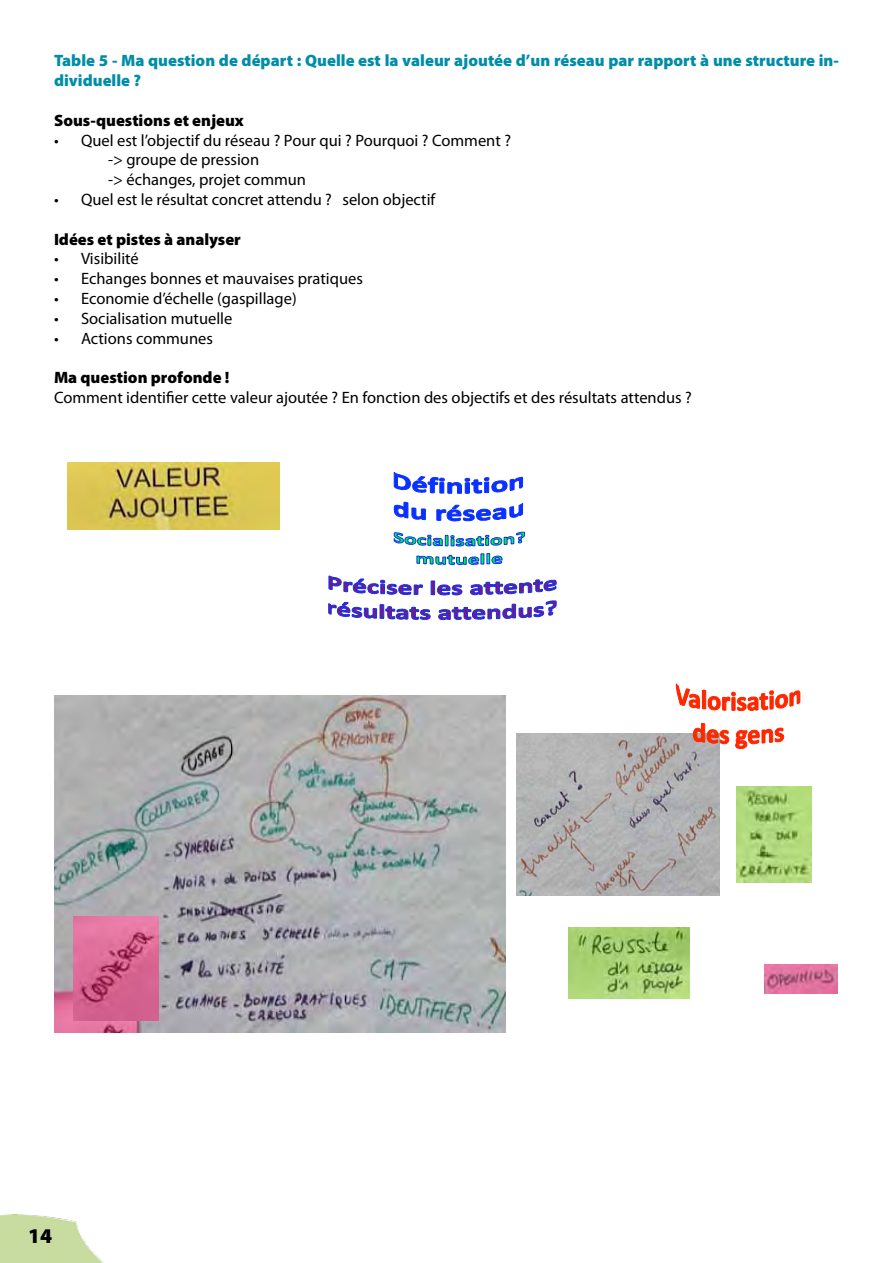
<style>
.page{position:relative;width:893px;height:1263px;background:#fff}
.page>*{position:absolute;margin:0;border:0;box-sizing:border-box;transform-origin:0 0}
.t1{font:900 21px "Myriad Pro";color:#000}
.t2{font:16.5px/19.8px "Myriad Pro";color:#000}
.t3{font:900 16.5px/19.8px "Myriad Pro";color:#008da8}
.t4{font:900 16.5px "Myriad Pro";color:#000}
</style>
<div class="page">
<img style="left:517px;top:734px;width:203px;height:161px">
<img style="left:54px;top:695px;width:452px;height:337px">
<img style="left:67px;top:462px;width:212px;height:67px">
<img style="left:569px;top:927px;width:120px;height:72px">
<img style="left:73px;top:916px;width:85px;height:105px">
<img style="left:737px;top:787px;width:75px;height:95px">
<img style="left:765px;top:965px;width:72px;height:29px">
<svg style="left:675px;top:683px;width:126px;height:66px"></svg>
<svg style="left:393px;top:472px;width:130px;height:50px"></svg>
<svg style="left:393px;top:531px;width:132px;height:34px"></svg>
<svg style="left:328px;top:575px;width:229px;height:45px"></svg>
<img style="left:0;top:1214px;width:103px;height:49px">
<p class="t3" style="left:54px;top:51px;width:786px">Table 5 - Ma question de départ : Quelle est la valeur ajoutée d’un réseau par rapport à une structure in&shy;dividuelle ?</p>
<p class="t4" style="left:54px;top:111px;width:191px">Sous-questions et enjeux</p>
<p class="t2" style="left:108px;top:130px;width:405px;text-indent:-54px">• Quel est l’objectif du réseau ? Pour qui ? Pourquoi ? Comment ? -&gt; groupe de pression<br>-&gt; échanges, projet commun</p>
<p class="t2" style="left:54px;top:189px;width:383px">• Quel est le résultat concret attendu ? selon objectif</p>
<p class="t4" style="left:54px;top:230px;width:188px">Idées et pistes à analyser</p>
<p class="t2" style="left:54px;top:249px;width:86px">• Visibilité</p>
<p class="t2" style="left:54px;top:268px;width:310px">• Echanges bonnes et mauvaises pratiques</p>
<p class="t2" style="left:54px;top:288px;width:244px">• Economie d’échelle (gaspillage)</p>
<p class="t2" style="left:54px;top:308px;width:180px">• Socialisation mutuelle</p>
<p class="t2" style="left:54px;top:328px;width:160px">• Actions communes</p>
<p class="t4" style="left:54px;top:368px;width:177px">Ma question profonde !</p>
<p class="t2" style="left:54px;top:387px;width:639px">Comment identifier cette valeur ajoutée ? En fonction des objectifs et des résultats attendus ?</p>
<p class="t1" style="left:28px;top:1223px;width:26px">14</p>
</div>
